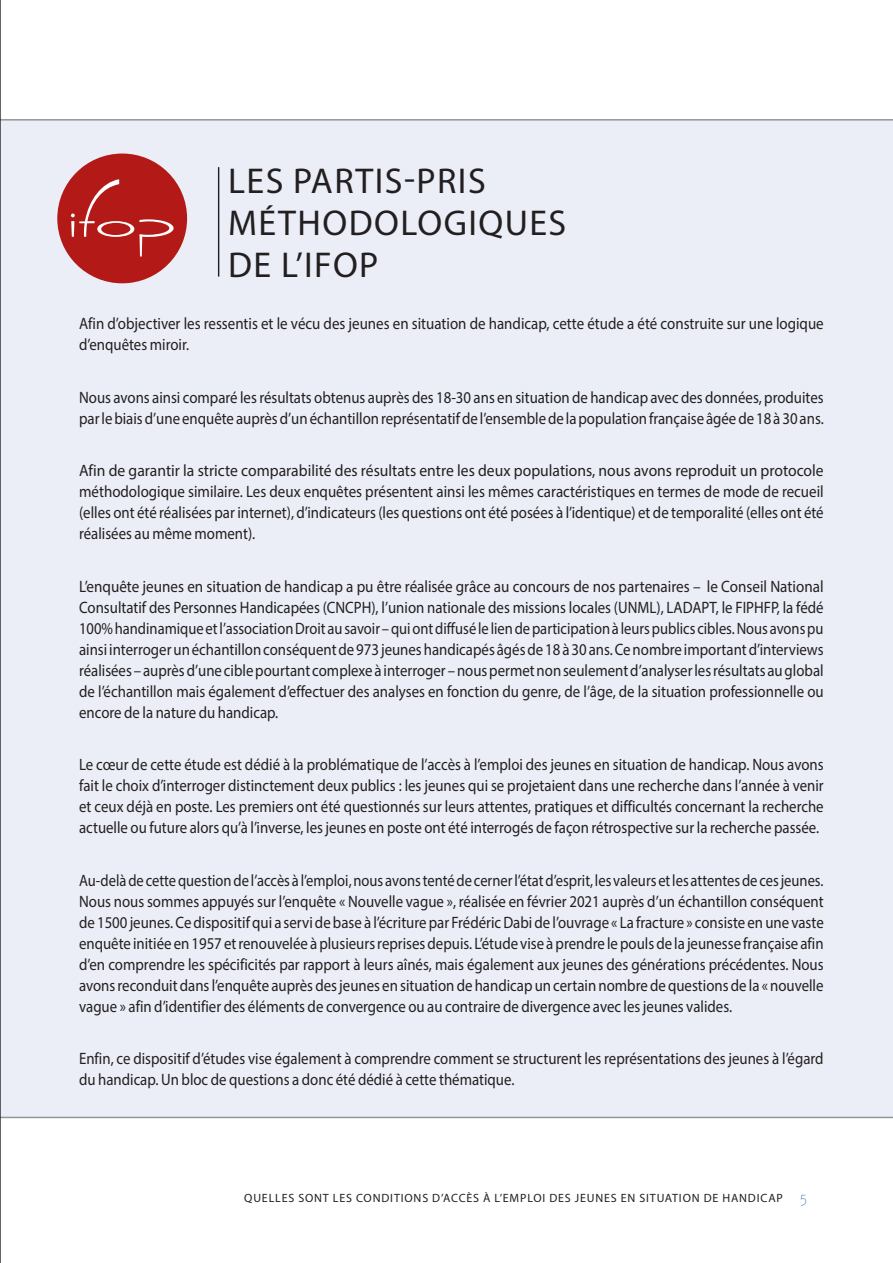
<style>
.page{position:relative;width:893px;height:1263px;background:#fff}
.page>*{position:absolute;margin:0;border:0;box-sizing:border-box;transform-origin:0 0}
.Titre_méthodologie{font:36px/42px "Myriad Pro";letter-spacing:.04em;color:#231f20}
.body{font:16.5px/21px "Myriad Pro";color:#231f20;scale:.9 1}
.body-2{font:16.5px/21px "Myriad Pro";color:#231f20;text-align:justify;scale:.88 1}
.body-3{font:16.5px/21px "Myriad Pro";color:#231f20;text-align:justify;scale:.92 1}
.body-4{font:16.5px/21px "Myriad Pro";color:#231f20;text-align:justify;scale:.95 1}
.body-5{font:16.5px/21px "Myriad Pro";color:#231f20;scale:.91 1}
.t1{font:12px "Myriad Pro";letter-spacing:.07em;color:#231f20}
.s1{font-family:"Instant W01 1 Vivid";font-size:15px;color:#135aaa}
</style>
<div class="page">
<div style="left:0;top:119px;width:893px;height:998px;background:#ebeef7"></div>
<hr style="left:0;top:1117px;width:893px;height:1px;background:#939598">
<hr style="left:0;top:119px;width:893px;height:2px;background:#939598">
<hr style="left:0;top:0;width:1px;height:1263px;background:#231f20">
<hr style="left:218px;top:167px;width:1px;height:110px;background:#231f20">
<div style="left:57px;top:154px;width:130px;height:129px;background:#b31a17;border-radius:50%"></div>
<svg style="left:71px;top:179px;width:103px;height:78px"></svg>
<h1 class="Titre_méthodologie" style="left:228px;top:159px;width:340px">LES PARTIS-PRIS<br>MÉTHODOLOGIQUES<br>DE L’IFOP</h1>
<p class="body-5" style="left:79px;top:313px;width:820px">Afin d’objectiver les ressentis et le vécu des jeunes en situation de handicap, cette étude a été construite sur une logique d’enquêtes miroir.</p>
<p class="body" style="left:79px;top:386px;width:829px">Nous avons ainsi comparé les résultats obtenus auprès des 18-30 ans en situation de handicap avec des données, produites par le biais d’une enquête auprès d’un échantillon représentatif de l’ensemble de la population française âgée de 18 à 30 ans.</p>
<p class="body-4" style="left:79px;top:460px;width:785px">Afin de garantir la stricte comparabilité des résultats entre les deux populations, nous avons reproduit un protocole méthodologique similaire. Les deux enquêtes présentent ainsi les mêmes caractéristiques en termes de mode de recueil (elles ont été réalisées par internet), d’indicateurs (les questions ont été posées à l’identique) et de temporalité (elles ont été réalisées au même moment).</p>
<p class="body-3" style="left:79px;top:575px;width:811px">L’enquête jeunes en situation de handicap a pu être réalisée grâce au concours de nos partenaires – le Conseil National Consultatif des Personnes Handicapées (CNCPH), l’union nationale des missions locales (UNML), LADAPT, le FIPHFP, la fédé 100% handinamique et l’association Droit au savoir – qui ont diffusé le lien de participation à leurs publics cibles. Nous avons pu ainsi interroger un échantillon conséquent de 973 jeunes handicapés âgés de 18 à 30 ans. Ce nombre important d’interviews réalisées – auprès d’une cible pourtant complexe à interroger – nous permet non seulement d’analyser les résultats au global de l’échantillon mais également d’effectuer des analyses en fonction du genre, de l’âge, de la situation professionnelle ou encore de la nature du handicap.</p>
<p class="body" style="left:79px;top:754px;width:829px;text-align:justify">Le cœur de cette étude est dédié à la problématique de l’accès à l’emploi des jeunes en situation de handicap. Nous avons fait le choix d’interroger distinctement deux publics : les jeunes qui se projetaient dans une recherche dans l’année à venir et ceux déjà en poste. Les premiers ont été questionnés sur leurs attentes, pratiques et difficultés concernant la recherche actuelle ou future alors qu’à l’inverse, les jeunes en poste ont été interrogés de façon rétrospective sur la recherche passée.</p>
<p class="body-2" style="left:79px;top:869px;width:848px">Au-delà de cette question de l’accès à l’emploi, nous avons tenté de cerner l’état d’esprit, les valeurs et les attentes de ces jeunes.<br>Nous nous sommes appuyés sur l’enquête « Nouvelle vague », réalisée en février 2021 auprès d’un échantillon conséquent de 1500 jeunes. Ce dispositif qui a servi de base à l’écriture par Frédéric Dabi de l’ouvrage « La fracture » consiste en une vaste enquête initiée en 1957 et renouvelée à plusieurs reprises depuis. L’étude vise à prendre le pouls de la jeunesse française afin d’en comprendre les spécificités par rapport à leurs aînés, mais également aux jeunes des générations précédentes. Nous avons reconduit dans l’enquête auprès des jeunes en situation de handicap un certain nombre de questions de la « nouvelle vague » afin d’identifier des éléments de convergence ou au contraire de divergence avec les jeunes valides.</p>
<p class="body" style="left:79px;top:1048px;width:829px">Enfin, ce dispositif d’études vise également à comprendre comment se structurent les représentations des jeunes à l’égard du handicap. Un bloc de questions a donc été dédié à cette thématique.</p>
<p class="t1" style="left:244px;top:1191px;width:564px">QUELLES SONT LES CONDITIONS D’ACCÈS À L’EMPLOI DES JEUNES EN SITUATION DE HANDICAP <span class="s1">5</span></p>
</div>
